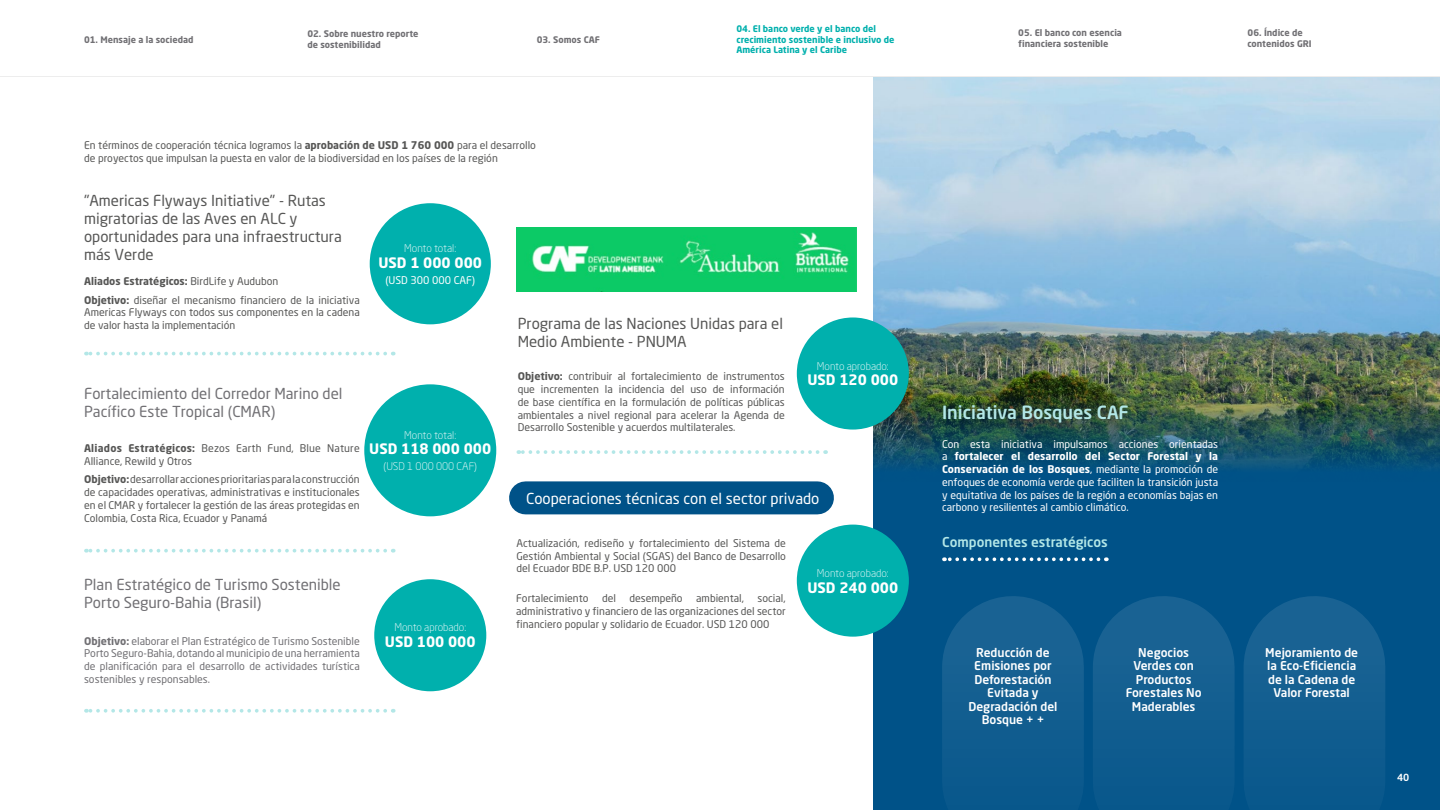
<style>
.page{position:relative;width:1440px;height:810px;background:#fff}
.page>*{position:absolute;margin:0;border:0;box-sizing:border-box;transform-origin:0 0}
.t1{font:500 18px "Neo Sans Std";color:#b3e7e7}
.t2{font:15px/18px "Neo Sans Std";color:#575756}
.t3{font:15px/18px "Neo Sans Std";color:#717074}
.t4{font:15px "Neo Sans Std";color:#fff}
.t5{font:700 14.25px "Neo Sans Std";color:#fff}
.t6{font:500 13.5px "Neo Sans Std";color:#b3e7e7}
.t7{font:500 12px/13.5px "Neo Sans Std";color:#fff;text-align:center}
.t8{font:10.5px/12.8px "Neo Sans Std";color:#575756;text-align:justify}
.t9{font:10.5px/12.8px "Neo Sans Std";color:#fff;text-align:justify}
.t10{font:10.5px/12.8px "Neo Sans Std";color:#717074;text-align:justify}
.t11{font:300 10.5px "Neo Sans Std";color:#fff}
.t12{font:10.5px/12.8px "Neo Sans Std";letter-spacing:.02em;color:#575756}
.t13{font:500 9.75px "Neo Sans Std";color:#fff}
.t14{font:700 9px/10.8px "Neo Sans Std";color:#717074}
.t15{font:700 9px/10.8px "Neo Sans Std";color:#00b0ad}
.s1{font-weight:700}
</style>
<div class="page">
<svg style="left:873px;top:481px;width:567px;height:329px;background:#05558a"></svg>
<img style="left:873px;top:77px;width:567px;height:404px">
<div style="left:1244px;top:667px;width:141px;height:114px;background:#115d8f"></div>
<img style="left:516px;top:227px;width:341px;height:65px">
<svg style="left:944px;top:557px;width:154px;height:4px"></svg>
<svg style="left:86px;top:352px;width:299px;height:3px"></svg>
<svg style="left:518px;top:450px;width:300px;height:4px"></svg>
<div style="left:526px;top:481px;width:291px;height:33px;background:#005288"></div>
<svg style="left:86px;top:549px;width:299px;height:4px"></svg>
<svg style="left:86px;top:709px;width:299px;height:4px"></svg>
<div style="left:370px;top:203px;width:121px;height:121px;background:#00b0ad;border-radius:50%"></div>
<div style="left:374px;top:579px;width:112px;height:112px;background:#00b0ad;border-radius:50%"></div>
<div style="left:797px;top:317px;width:112px;height:113px;background:#00b0ad;border-radius:50%"></div>
<div style="left:797px;top:525px;width:112px;height:112px;background:#00b0ad;border-radius:50%"></div>
<div style="left:364px;top:384px;width:132px;height:132px;background:#00b0ad;border-radius:50%"></div>
<div style="left:942px;top:667px;width:142px;height:114px;background:#115d8f"></div>
<div style="left:1093px;top:667px;width:142px;height:114px;background:#115d8f"></div>
<svg style="left:0;top:76px;width:1440px;height:1px"></svg>
<p class="t14" style="left:84px;top:34px;width:111px">01. Mensaje a la sociedad</p>
<p class="t14" style="left:307px;top:28px;width:113px">02. Sobre nuestro reporte de sostenibilidad</p>
<p class="t14" style="left:537px;top:34px;width:65px">03. Somos CAF</p>
<p class="t15" style="left:736px;top:23px;width:160px">04. El banco verde y el banco del crecimiento sostenible e inclusivo de<br>América Latina y el Caribe</p>
<p class="t14" style="left:1018px;top:27px;width:105px">05. El banco con esencia financiera sostenible</p>
<p class="t14" style="left:1248px;top:27px;width:66px">06. Índice de contenidos GRI</p>
<p class="t8" style="left:84px;top:139px;width:453px">En términos de cooperación técnica logramos la <span class="s1">aprobación de USD 1 760 000</span> para el desarrollo de proyectos que impulsan la puesta en valor de la biodiversidad en los países de la región</p>
<h2 class="t2" style="left:84px;top:191px;width:259px">"Americas Flyways Initiative" - Rutas migratorias de las Aves en ALC y oportunidades para una infraestructura más Verde</h2>
<p class="t8" style="left:84px;top:271px;width:277px;line-height:18.8px"><span class="s1">Aliados Estratégicos:</span> BirdLife y Audubon<br><span class="s1">Objetivo:</span> diseñar el mecanismo financiero de la iniciativa</p>
<p class="t8" style="left:84px;top:306px;width:277px">Americas Flyways con todos sus componentes en la cadena de valor hasta la implementación</p>
<p class="t11" style="left:404px;top:242px;width:54px">Monto total:</p>
<h3 class="t5" style="left:378px;top:253px;width:105px">USD 1 000 000</h3>
<p class="t9" style="left:385px;top:273px;width:91px">(USD 300 000 CAF)</p>
<h2 class="t3" style="left:84px;top:384px;width:260px">Fortalecimiento del Corredor Marino del<br>Pacífico Este Tropical (CMAR)</h2>
<p class="t12" style="left:84px;top:441px;width:277px"><span class="s1">Aliados Estratégicos:</span> Bezos Earth Fund, Blue Nature<br>Alliance, Rewild y Otros</p>
<p class="t8" style="left:84px;top:473px;width:277px"><span class="s1">Objetivo:</span> desarrollar acciones prioritarias para la construcción de capacidades operativas, administrativas e institucionales en el CMAR y fortalecer la gestión de las áreas protegidas en Colombia, Costa Rica, Ecuador y Panamá</p>
<p class="t11" style="left:404px;top:428px;width:54px">Monto total:</p>
<h3 class="t5" style="left:369px;top:440px;width:124px">USD 118 000 000</h3>
<p class="t11" style="left:384px;top:460px;width:95px">(USD 1 000 000 CAF)</p>
<h2 class="t3" style="left:84px;top:575px;width:258px">Plan Estratégico de Turismo Sostenible<br>Porto Seguro-Bahia (Brasil)</h2>
<p class="t10" style="left:84px;top:634px;width:277px"><span class="s1">Objetivo:</span> elaborar el Plan Estratégico de Turismo Sostenible Porto Seguro-Bahia, dotando al municipio de una herramienta de planificación para el desarrollo de actividades turística sostenibles y responsables.</p>
<p class="t11" style="left:394px;top:621px;width:73px">Monto aprobado:</p>
<h3 class="t5" style="left:385px;top:633px;width:92px">USD 100 000</h3>
<h2 class="t2" style="left:518px;top:314px;width:267px">Programa de las Naciones Unidas para el<br>Medio Ambiente - PNUMA</h2>
<p class="t8" style="left:518px;top:370px;width:269px"><span class="s1">Objetivo:</span> contribuir al fortalecimiento de instrumentos que incrementen la incidencia del uso de información de base científica en la formulación de políticas públicas ambientales a nivel regional para acelerar la Agenda de Desarrollo Sostenible y acuerdos multilaterales.</p>
<p class="t11" style="left:817px;top:359px;width:73px">Monto aprobado:</p>
<h3 class="t5" style="left:807px;top:371px;width:92px">USD 120 000</h3>
<h2 class="t4" style="left:526px;top:489px;width:295px">Cooperaciones técnicas con el sector privado</h2>
<p class="t8" style="left:516px;top:536px;width:271px">Actualización, rediseño y fortalecimiento del Sistema de Gestión Ambiental y Social (SGAS) del Banco de Desarrollo del Ecuador BDE B.P. USD 120 000</p>
<p class="t8" style="left:516px;top:592px;width:74px">Fortalecimiento</p>
<p class="t8" style="left:602px;top:592px;width:15px">del</p>
<p class="t8" style="left:629px;top:592px;width:55px">desempeño</p>
<p class="t8" style="left:696px;top:592px;width:49px">ambiental,</p>
<p class="t11" style="left:817px;top:566px;width:73px">Monto aprobado:</p>
<h3 class="t5" style="left:807px;top:578px;width:92px">USD 240 000</h3>
<p class="t8" style="left:516px;top:592px;width:271px;text-indent:241px">social, administrativo y financiero de las organizaciones del sector financiero popular y solidario de Ecuador. USD 120 000</p>
<h1 class="t1" style="left:942px;top:401px;width:188px">Iniciativa Bosques CAF</h1>
<p class="t9" style="left:942px;top:437px;width:278px">Con esta iniciativa impulsamos acciones orientadas a <span class="s1">fortalecer el desarrollo del Sector Forestal y la Conservación de los Bosques</span>, mediante la promoción de enfoques de economía verde que faciliten la transición justa y equitativa de los países de la región a economías bajas en carbono y resilientes al cambio climático.</p>
<p class="t6" style="left:942px;top:533px;width:167px">Componentes estratégicos</p>
<p class="t7" style="left:968px;top:645px;width:91px">Reducción de<br>Emisiones por<br>Deforestación<br>Evitada y<br>Degradación del<br>Bosque + +</p>
<p class="t7" style="left:1126px;top:645px;width:78px">Negocios<br>Verdes con<br>Productos<br>Forestales No<br>Maderables</p>
<p class="t7" style="left:1265px;top:645px;width:94px">Mejoramiento de la Eco-Eficiencia de la Cadena de<br>Valor Forestal</p>
<p class="t13" style="left:1397px;top:771px;width:14px">40</p>
</div>
